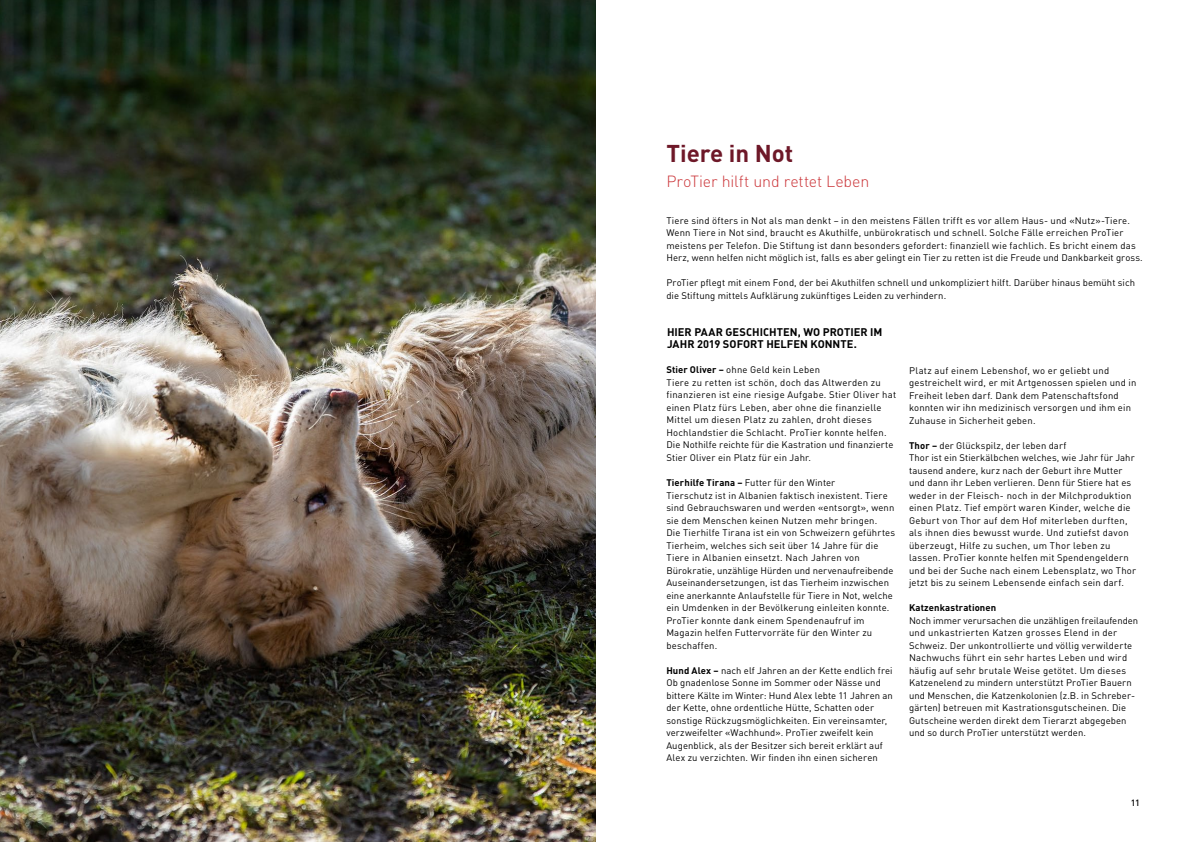
<style>
.page{position:relative;width:1191px;height:842px;background:#fff}
.page>*{position:absolute;margin:0;border:0;box-sizing:border-box;transform-origin:0 0}
.t1{font:700 24px "DIN";color:#6e1828}
.t2{font:300 16px "DIN";letter-spacing:-.01em;color:#cb3539}
.t3{font:700 11px/12.5px "DIN";color:#000}
.t4{font:9.5px/12.5px "DIN";letter-spacing:.015em;color:#000}
.t5{font:700 9.5px "DIN";letter-spacing:.01em;color:#000}
.t6{font:500 9px "DIN";color:#000}
.s1{font-weight:700}
</style>
<div class="page">
<img style="left:0;top:0;width:595px;height:842px">
<h1 class="t1" style="left:666px;top:137px;width:128px">Tiere in Not</h1>
<h2 class="t2" style="left:666px;top:171px;width:204px">ProTier hilft und rettet Leben</h2>
<p class="t4" style="left:666px;top:214px;width:478px">Tiere sind öfters in Not als man denkt – in den meistens Fällen trifft es vor allem Haus- und «Nutz»-Tiere.<br>Wenn Tiere in Not sind, braucht es Akuthilfe, unbürokratisch und schnell. Solche Fälle erreichen ProTier meistens per Telefon. Die Stiftung ist dann besonders gefordert: finanziell wie fachlich. Es bricht einem das Herz, wenn helfen nicht möglich ist, falls es aber gelingt ein Tier zu retten ist die Freude und Dankbarkeit gross.</p>
<p class="t4" style="left:666px;top:276px;width:470px">ProTier pflegt mit einem Fond, der bei Akuthilfen schnell und unkompliziert hilft. Darüber hinaus bemüht sich die Stiftung mittels Aufklärung zukünftiges Leiden zu verhindern.</p>
<p class="t3" style="left:667px;top:325px;width:217px">HIER PAAR GESCHICHTEN, WO PROTIER IM<br>JAHR 2019 SOFORT HELFEN KONNTE.</p>
<p class="t4" style="left:666px;top:364px;width:231px"><span class="s1">Stier Oliver –</span> ohne Geld kein Leben<br>Tiere zu retten ist schön, doch das Altwerden zu finanzieren ist eine riesige Aufgabe. Stier Oliver hat einen Platz fürs Leben, aber ohne die finanzielle Mittel um diesen Platz zu zahlen, droht dieses Hochlandstier die Schlacht. ProTier konnte helfen.<br>Die Nothilfe reichte für die Kastration und finanzierte Stier Oliver ein Platz für ein Jahr.</p>
<p class="t4" style="left:666px;top:476px;width:230px"><span class="s1">Tierhilfe Tirana –</span> Futter für den Winter<br>Tierschutz ist in Albanien faktisch inexistent. Tiere sind Gebrauchswaren und werden «entsorgt», wenn sie dem Menschen keinen Nutzen mehr bringen.<br>Die Tierhilfe Tirana ist ein von Schweizern geführtes Tierheim, welches sich seit über 14 Jahre für die Tiere in Albanien einsetzt. Nach Jahren von Bürokratie, unzählige Hürden und nervenaufreibende Auseinandersetzungen, ist das Tierheim inzwischen eine anerkannte Anlaufstelle für Tiere in Not, welche ein Umdenken in der Bevölkerung einleiten konnte.<br>ProTier konnte dank einem Spendenaufruf im Magazin helfen Futtervorräte für den Winter zu beschaffen.</p>
<p class="t4" style="left:666px;top:664px;width:228px"><span class="s1">Hund Alex –</span> nach elf Jahren an der Kette endlich frei Ob gnadenlose Sonne im Sommer oder Nässe und bittere Kälte im Winter: Hund Alex lebte 11 Jahren an der Kette, ohne ordentliche Hütte, Schatten oder sonstige Rückzugsmöglichkeiten. Ein vereinsamter, verzweifelter «Wachhund». ProTier zweifelt kein Augenblick, als der Besitzer sich bereit erklärt auf Alex zu verzichten. Wir finden ihn einen sicheren</p>
<p class="t4" style="left:909px;top:364px;width:229px">Platz auf einem Lebenshof, wo er geliebt und gestreichelt wird, er mit Artgenossen spielen und in Freiheit leben darf. Dank dem Patenschaftsfond konnten wir ihn medizinisch versorgen und ihm ein Zuhause in Sicherheit geben.</p>
<p class="t4" style="left:909px;top:439px;width:229px"><span class="s1">Thor –</span> der Glückspilz, der leben darf<br>Thor ist ein Stierkälbchen welches, wie Jahr für Jahr tausend andere, kurz nach der Geburt ihre Mutter und dann ihr Leben verlieren. Denn für Stiere hat es weder in der Fleisch- noch in der Milchproduktion einen Platz. Tief empört waren Kinder, welche die Geburt von Thor auf dem Hof miterleben durften, als ihnen dies bewusst wurde. Und zutiefst davon überzeugt, Hilfe zu suchen, um Thor leben zu lassen. ProTier konnte helfen mit Spendengeldern und bei der Suche nach einem Lebensplatz, wo Thor jetzt bis zu seinem Lebensende einfach sein darf.</p>
<p class="t5" style="left:909px;top:601px;width:89px">Katzenkastrationen</p>
<p class="t4" style="left:909px;top:614px;width:231px">Noch immer verursachen die unzähligen freilaufenden und unkastrierten Katzen grosses Elend in der Schweiz. Der unkontrollierte und völlig verwilderte Nachwuchs führt ein sehr hartes Leben und wird häufig auf sehr brutale Weise getötet. Um dieses Katzenelend zu mindern unterstützt ProTier Bauern und Menschen, die Katzenkolonien (z.B. in Schreber&shy;gärten) betreuen mit Kastrationsgutscheinen. Die Gutscheine werden direkt dem Tierarzt abgegeben und so durch ProTier unterstützt werden.</p>
<p class="t6" style="left:1130px;top:797px;width:11px">11</p>
</div>
